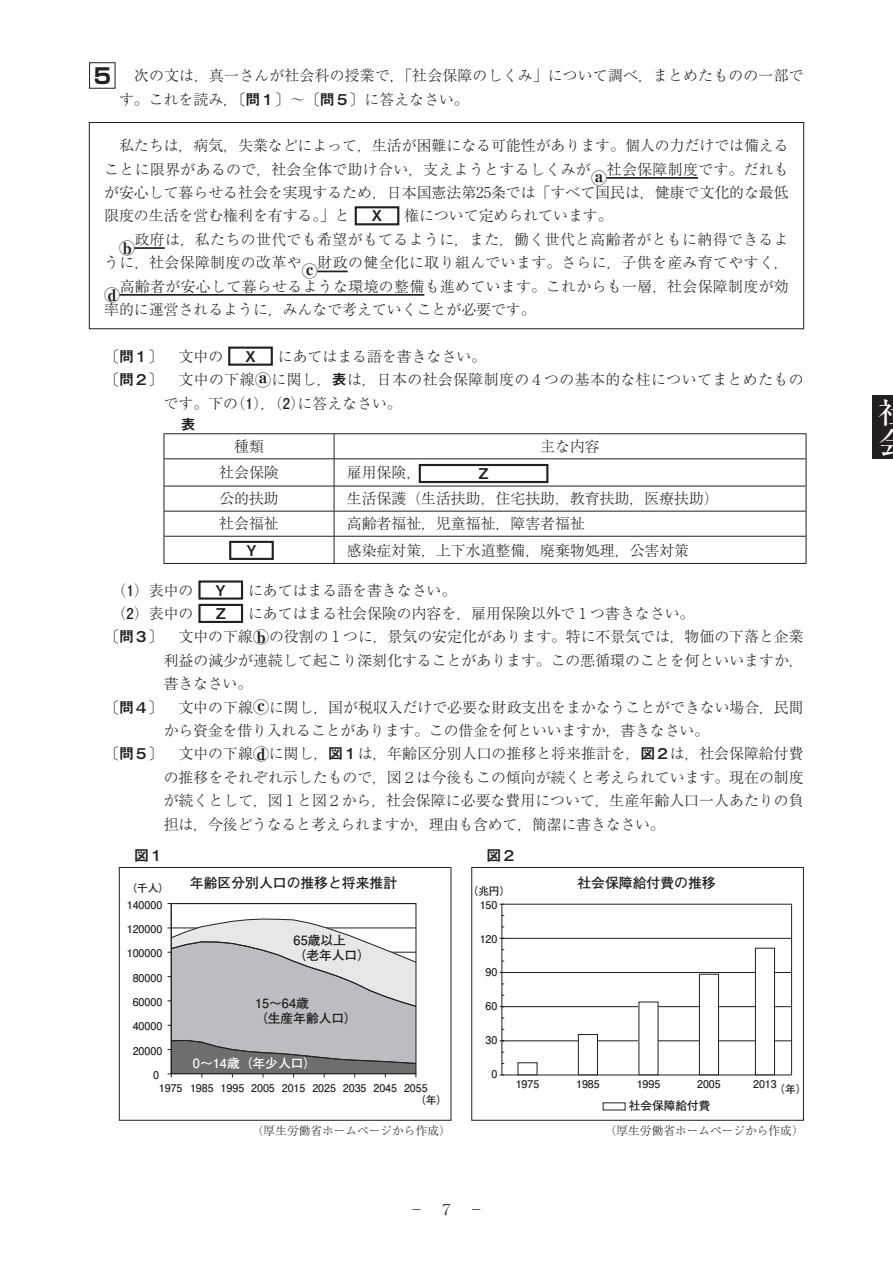
<style>
.page{position:relative;width:893px;height:1263px;background:#fff}
.page>*{position:absolute;margin:0;border:0;box-sizing:border-box;transform-origin:0 0}
.t1{font:29.7px "Ryumin Pr 5 Medium 90 pv RKSJ V";color:#fff}
.t2{font:15.9px "Ryumin Pr 5 Heavy 90 pv RKSJ H";color:#231f20}
.t3{font:14.85px/23.4px "Ryumin Pr 5 Light 90 pv RKSJ H";color:#231f20}
.t4{font:14.85px/23.4px "Ryumin Pr 5 Light 90 pv RKSJ H";letter-spacing:.025em;color:#231f20;text-align:right}
.t5{font:14.85px "Midashi Go Pr 5 MB31 90 pv RKSJ H";color:#231f20}
.t6{font:13.8px "Futo Go B101 Pr 6 Bold 90 pv RKSJ H";color:#231f20}
.t7{font:12.75px/15.3px "Futo Go B101 Pr 6 Bold 90 pv RKSJ H";color:#231f20}
.t8{font:12.75px "Futo Go B101 Pr 6 Bold 90 pv RKSJ H";color:#fff}
.t9{font:11.7px "Ryumin Pr 5 Light 90 pv RKSJ H";color:#231f20}
.t10{font:11.7px "Futo Go B101 Pr 6 Bold 90 pv RKSJ H";color:#231f20}
.t11{font:10.65px "Futo Go B101 Pr 6 Bold 90 pv RKSJ H";color:#231f20}
.s1{font-family:"Shin Go Pr 5 Bold 90 pv RKSJ H";font-size:21.3px}
.s2{font-family:"Midashi Go Pr 5 MB31 90 pv RKSJ H"}
.s3{font-family:"Ryumin Pr 5 Heavy 90 pv RKSJ H";font-size:15.9px}
.s4{font-family:"Futo Go B101 Pr 5 Bold 90 pv RKSJ H"}
</style>
<div class="page">
<div style="left:89px;top:122px;width:715px;height:207px;border:1px solid #231f20"></div>
<div style="left:872px;top:395px;width:21px;height:64px;background:#231f20"></div>
<hr style="left:606px;top:177px;width:92px;height:2px;background:#231f20">
<hr style="left:134px;top:247px;width:31px;height:2px;background:#231f20">
<hr style="left:317px;top:271px;width:31px;height:1px;background:#231f20">
<hr style="left:119px;top:294px;width:305px;height:2px;background:#231f20">
<div style="left:89px;top:62px;width:26px;height:26px;border:1px solid #231f20"></div>
<div style="left:355px;top:206px;width:44px;height:19px;border:2px solid #231f20"></div>
<div style="left:228px;top:347px;width:45px;height:19px;border:2px solid #231f20"></div>
<svg style="left:165px;top:434px;width:641px;height:129px"></svg>
<hr style="left:164px;top:433px;width:170px;height:1px;background:#231f20">
<hr style="left:334px;top:433px;width:472px;height:1px;background:#231f20">
<hr style="left:164px;top:459px;width:170px;height:1px;background:#231f20">
<hr style="left:334px;top:459px;width:472px;height:1px;background:#231f20">
<hr style="left:164px;top:486px;width:170px;height:1px;background:#231f20">
<hr style="left:334px;top:486px;width:472px;height:1px;background:#231f20">
<hr style="left:164px;top:511px;width:170px;height:1px;background:#231f20">
<hr style="left:334px;top:511px;width:472px;height:1px;background:#231f20">
<hr style="left:164px;top:536px;width:170px;height:1px;background:#231f20">
<svg style="left:164px;top:434px;width:1px;height:129px"></svg>
<hr style="left:334px;top:536px;width:472px;height:1px;background:#231f20">
<svg style="left:334px;top:434px;width:1px;height:129px"></svg>
<svg style="left:806px;top:434px;width:1px;height:129px"></svg>
<hr style="left:164px;top:563px;width:642px;height:1px;background:#231f20">
<div style="left:419px;top:464px;width:129px;height:19px;border:2px solid #231f20"></div>
<div style="left:229px;top:541px;width:45px;height:19px;border:2px solid #231f20"></div>
<div style="left:198px;top:580px;width:45px;height:20px;border:2px solid #231f20"></div>
<div style="left:198px;top:604px;width:45px;height:19px;border:2px solid #231f20"></div>
<svg style="left:168px;top:918px;width:249px;height:159px;background:#babcbe"></svg>
<div style="left:119px;top:867px;width:332px;height:253px;border:1px solid #231f20"></div>
<hr style="left:500px;top:904px;width:292px;height:1px;background:#231f20">
<hr style="left:500px;top:938px;width:292px;height:1px;background:#231f20">
<hr style="left:500px;top:972px;width:292px;height:1px;background:#231f20">
<hr style="left:500px;top:1006px;width:292px;height:1px;background:#231f20">
<hr style="left:500px;top:1040px;width:292px;height:1px;background:#231f20">
<hr style="left:500px;top:1075px;width:292px;height:1px;background:#231f20">
<hr style="left:502px;top:904px;width:1px;height:171px;background:#231f20">
<hr style="left:791px;top:904px;width:1px;height:171px;background:#231f20">
<div style="left:699px;top:974px;width:19px;height:101px;background:#fff"></div>
<div style="left:699px;top:974px;width:20px;height:101px;border:1px solid #231f20"></div>
<div style="left:755px;top:948px;width:19px;height:127px;background:#fff"></div>
<div style="left:755px;top:948px;width:20px;height:127px;border:1px solid #231f20"></div>
<div style="left:639px;top:1002px;width:19px;height:73px;background:#fff"></div>
<div style="left:578px;top:1034px;width:19px;height:41px;background:#fff"></div>
<div style="left:578px;top:1034px;width:20px;height:41px;border:1px solid #231f20"></div>
<div style="left:517px;top:1062px;width:20px;height:13px;border:1px solid #231f20"></div>
<div style="left:471px;top:867px;width:333px;height:253px;border:1px solid #231f20"></div>
<p class="t3" style="left:119px;top:66px;width:686px;text-indent:-27px"><span class="s1">５</span> 　次の文は，真一さんが社会科の授業で，「社会保障のしくみ」について調べ，まとめたものの一部です。これを読み，〔<span class="s2">問１</span>〕～〔<span class="s2">問５</span>〕に答えなさい。</p>
<p class="t3" style="left:104px;top:136px;width:686px;text-align:justify">　私たちは，病気，失業などによって，生活が困難になる可能性があります。個人の力だけでは備えることに限界があるので，社会全体で助け合い，支えようとするしくみが<span class="s3">◯ａ</span>社会保障制度です。だれもが安心して暮らせる社会を実現するため，日本国憲法第25条では「すべて国民は，健康で文化的な最低限度の生活を営む権利を有する。」と</p>
<p class="t5" style="left:372px;top:210px;width:12px">X</p>
<p class="t3" style="left:404px;top:206px;width:210px">権について定められています。</p>
<p class="t4" style="left:104px;top:230px;width:686px">政府は，私たちの世代でも希望がもてるように，また，働く世代と高齢者がともに納得できるよ<br>うに，社会保障制度の改革や<span class="s3">◯ｃ</span>財政の健全化に取り組んでいます。さらに，子供を産み育てやすく，</p>
<p class="t2" style="left:104px;top:289px;width:17px">◯ｄ</p>
<p class="t2" style="left:119px;top:242px;width:17px">◯ｂ</p>
<p class="t4" style="left:104px;top:276px;width:686px;text-align:left;text-indent:16px">高齢者が安心して暮らせるような環境の整備も進めています。これからも一層，社会保障制度が効率的に運営されるように，みんなで考えていくことが必要です。</p>
<p class="t3" style="left:104px;top:346px;width:121px">〔<span class="s2">問１</span>〕　文中の</p>
<p class="t5" style="left:245px;top:351px;width:12px">X</p>
<p class="t3" style="left:278px;top:346px;width:210px">にあてはまる語を書きなさい。</p>
<p class="t4" style="left:104px;top:370px;width:701px">〔<span class="s2">問２</span>〕　文中の下線<span class="s3">◯ａ</span>に関し，<span class="s2">表</span>は，日本の社会保障制度の４つの基本的な柱についてまとめたもの</p>
<p class="t3" style="left:164px;top:393px;width:240px">です。下の（<span class="s4">1</span>），（<span class="s4">2</span>）に答えなさい。</p>
<p class="t5" style="left:166px;top:419px;width:31px">　表</p>
<p class="t3" style="left:234px;top:437px;width:31px">種類</p>
<p class="t3" style="left:540px;top:437px;width:61px">主な内容</p>
<p class="t3" style="left:219px;top:463px;width:61px">社会保険</p>
<p class="t3" style="left:347px;top:463px;width:76px">雇用保険，</p>
<p class="t5" style="left:478px;top:468px;width:12px">Z</p>
<p class="t3" style="left:219px;top:489px;width:61px">公的扶助</p>
<p class="t3" style="left:347px;top:489px;width:374px">生活保護（生活扶助，住宅扶助，教育扶助，医療扶助）</p>
<p class="t3" style="left:219px;top:514px;width:61px">社会福祉</p>
<p class="t3" style="left:347px;top:514px;width:240px">高齢者福祉，児童福祉，障害者福祉</p>
<p class="t5" style="left:246px;top:545px;width:12px">Y</p>
<p class="t3" style="left:347px;top:540px;width:344px">感染症対策，上下水道整備，廃棄物処理，公害対策</p>
<p class="t3" style="left:112px;top:580px;width:83px">（<span class="s4">1</span>）表中の</p>
<p class="t5" style="left:216px;top:584px;width:12px">Y</p>
<p class="t3" style="left:248px;top:580px;width:210px">にあてはまる語を書きなさい。</p>
<p class="t3" style="left:112px;top:604px;width:83px">（<span class="s4">2</span>）表中の</p>
<p class="t5" style="left:216px;top:608px;width:12px">Z</p>
<p class="t3" style="left:248px;top:604px;width:448px">にあてはまる社会保険の内容を，雇用保険以外で１つ書きなさい。</p>
<p class="t3" style="left:104px;top:627px;width:701px">〔<span class="s2">問３</span>〕　文中の下線<span class="s3">◯ｂ</span>の役割の１つに，景気の安定化があります。特に不景気では，物価の下落と企業</p>
<p class="t3" style="left:164px;top:651px;width:641px">利益の減少が連続して起こり深刻化することがあります。この悪循環のことを何といいますか，</p>
<p class="t3" style="left:164px;top:674px;width:90px">書きなさい。</p>
<p class="t3" style="left:104px;top:697px;width:701px">〔<span class="s2">問４</span>〕　文中の下線<span class="s3">◯ｃ</span>に関し，国が税収入だけで必要な財政支出をまかなうことができない場合，民間</p>
<p class="t3" style="left:164px;top:721px;width:547px">から資金を借り入れることがあります。この借金を何といいますか，書きなさい。</p>
<p class="t3" style="left:104px;top:744px;width:701px">〔<span class="s2">問５</span>〕　文中の下線<span class="s3">◯ｄ</span>に関し，<span class="s2">図１</span>は，年齢区分別人口の推移と将来推計を，<span class="s2">図２</span>は，社会保障給付費</p>
<p class="t3" style="left:164px;top:767px;width:641px">の推移をそれぞれ示したもので，図２は今後もこの傾向が続くと考えられています。現在の制度</p>
<p class="t3" style="left:164px;top:791px;width:641px">が続くとして，図１と図２から，社会保障に必要な費用について，生産年齢人口一人あたりの負</p>
<p class="t3" style="left:164px;top:814px;width:503px">担は，今後どうなると考えられますか，理由も含めて，簡潔に書きなさい。</p>
<p class="t5" style="left:134px;top:850px;width:31px">図１</p>
<p class="t11" style="left:127px;top:884px;width:44px">（千人）</p>
<p class="t11" style="left:127px;top:900px;width:37px">140000</p>
<p class="t11" style="left:127px;top:925px;width:37px">120000</p>
<p class="t11" style="left:127px;top:949px;width:37px">100000</p>
<p class="t11" style="left:133px;top:973px;width:31px">80000</p>
<p class="t11" style="left:133px;top:998px;width:31px">60000</p>
<p class="t11" style="left:133px;top:1022px;width:31px">40000</p>
<p class="t11" style="left:133px;top:1047px;width:31px">20000</p>
<p class="t11" style="left:153px;top:1071px;width:7px">0</p>
<p class="t6" style="left:190px;top:877px;width:209px">年齢区分別人口の推移と将来推計</p>
<p class="t7" style="left:294px;top:934px;width:78px">65歳以上<br>（老年人口）</p>
<p class="t7" style="left:255px;top:997px;width:104px">15～64歳<br>（生産年齢人口）</p>
<p class="t8" style="left:193px;top:1059px;width:125px">0～14歳（年少人口）</p>
<p class="t11" style="left:159px;top:1084px;width:25px">1975</p>
<p class="t11" style="left:221px;top:1084px;width:209px">1995 2005 2015 2025 2035 2045 2055</p>
<p class="t11" style="left:190px;top:1084px;width:25px">1985</p>
<p class="t11" style="left:415px;top:1096px;width:33px">（年）</p>
<p class="t5" style="left:487px;top:850px;width:31px">図２</p>
<p class="t11" style="left:467px;top:887px;width:45px">（兆円）</p>
<p class="t11" style="left:480px;top:901px;width:19px">150</p>
<p class="t11" style="left:480px;top:934px;width:19px">120</p>
<p class="t11" style="left:486px;top:968px;width:13px">90</p>
<p class="t11" style="left:486px;top:1002px;width:13px">60</p>
<p class="t11" style="left:486px;top:1036px;width:13px">30</p>
<p class="t11" style="left:491px;top:1070px;width:7px">0</p>
<p class="t11" style="left:516px;top:1080px;width:25px">1975</p>
<p class="t6" style="left:577px;top:877px;width:140px">社会保障給付費の推移</p>
<p class="t11" style="left:576px;top:1080px;width:25px">1985</p>
<p class="t11" style="left:637px;top:1080px;width:25px">1995</p>
<p class="t11" style="left:697px;top:1080px;width:25px">2005</p>
<p class="t11" style="left:753px;top:1080px;width:25px">2013</p>
<p class="t11" style="left:774px;top:1085px;width:34px">（年）</p>
<p class="t10" style="left:629px;top:1101px;width:83px">社会保障給付費</p>
<p class="t9" style="left:252px;top:1126px;width:200px">（厚生労働省ホームページから作成）</p>
<p class="t9" style="left:605px;top:1126px;width:200px">（厚生労働省ホームページから作成）</p>
<p class="t3" style="left:409px;top:1200px;width:76px">－　７　－</p>
<h1 class="t1" style="left:878px;top:401px;width:30px">社</h1>
</div>
